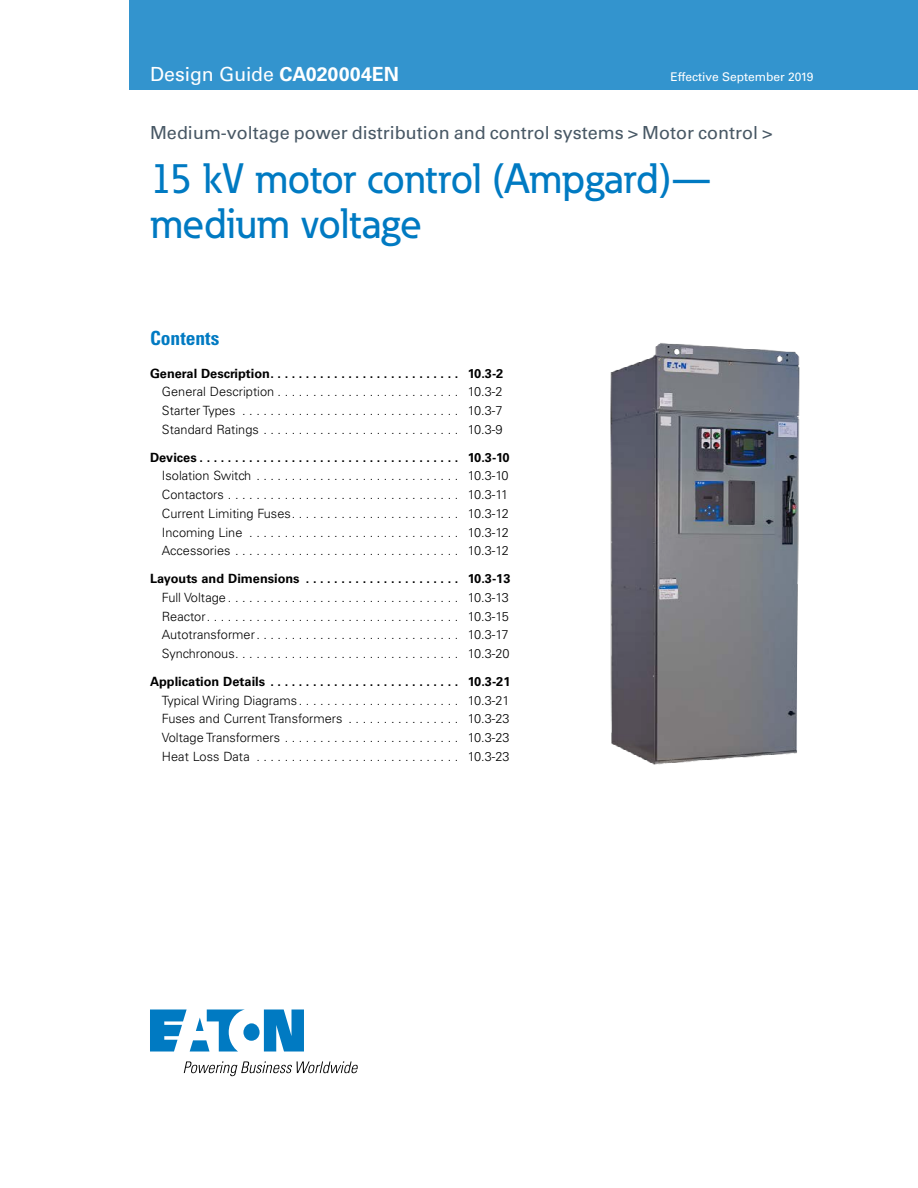
<style>
.page{position:relative;width:918px;height:1188px;background:#fff}
.page>*{position:absolute;margin:0;border:0;box-sizing:border-box;transform-origin:0 0}
.t1{font:500 42px/45px "Eaton";letter-spacing:-.005em;color:#007ac2}
.t2{font:19.5px "Univers LT Std";letter-spacing:-.005em;color:#fff}
.t3{font:700 condensed 19.5px "Univers LT Std";color:#007ac2}
.t4{font:18px "Univers LT Std";color:#485865}
.t5{font:300 12.75px/18.8px "Univers LT Std";color:#000;text-align:justify}
.t6{font:700 12.75px "Univers LT Std";color:#000}
.t7{font:12px "Univers LT Std";color:#fff}
.s1{font-weight:700}
</style>
<div class="page">
<img style="left:610px;top:343px;width:190px;height:422px">
<div style="left:129px;top:0;width:789px;height:90px;background:#3394ce"></div>
<svg style="left:150px;top:1010px;width:154px;height:42px"></svg>
<svg style="left:184px;top:1061px;width:174px;height:15px"></svg>
<h2 class="t2" style="left:150px;top:63px;width:251px">Design Guide <span class="s1">CA020004EN</span></h2>
<p class="t7" style="left:670px;top:70px;width:145px">Effective September 2019</p>
<h3 class="t4" style="left:150px;top:122px;width:624px">Medium-voltage power distribution and control systems &gt; Motor control &gt;</h3>
<h1 class="t1" style="left:150px;top:156px;width:563px">15 kV motor control (Ampgard)— medium voltage</h1>
<h2 class="t3" style="left:150px;top:326px;width:71px">Contents</h2>
<p class="t6" style="left:150px;top:366px;width:355px">General Description . . . . . . . . . . . . . . . . . . . . . . . . . . . 10.3-2</p>
<p class="t5" style="left:162px;top:382px;width:342px">General Description . . . . . . . . . . . . . . . . . . . . . . . . . . 10.3-2<br>Starter Types . . . . . . . . . . . . . . . . . . . . . . . . . . . . . . . 10. 3-7<br>Standard Ratings . . . . . . . . . . . . . . . . . . . . . . . . . . . . 10.3-9</p>
<p class="t6" style="left:150px;top:450px;width:361px">Devices . . . . . . . . . . . . . . . . . . . . . . . . . . . . . . . . . . . . . 10.3-10</p>
<p class="t5" style="left:162px;top:466px;width:348px">Isolation Switch . . . . . . . . . . . . . . . . . . . . . . . . . . . . . 10.3-10<br>Contactors . . . . . . . . . . . . . . . . . . . . . . . . . . . . . . . . . 10.3-11<br>Current Limiting Fuses . . . . . . . . . . . . . . . . . . . . . . . . 10.3-12<br>Incoming Line . . . . . . . . . . . . . . . . . . . . . . . . . . . . . . 10.3-12<br>Accessories . . . . . . . . . . . . . . . . . . . . . . . . . . . . . . . . 10. 3-12</p>
<p class="t6" style="left:150px;top:571px;width:362px">Layouts and Dimensions . . . . . . . . . . . . . . . . . . . . . . 10.3-13</p>
<p class="t5" style="left:162px;top:588px;width:349px">Full Voltage . . . . . . . . . . . . . . . . . . . . . . . . . . . . . . . . . 10.3-13<br>Reactor . . . . . . . . . . . . . . . . . . . . . . . . . . . . . . . . . . . . 10.3-15<br>Autotransformer . . . . . . . . . . . . . . . . . . . . . . . . . . . . . 10.3-17<br>Synchronous . . . . . . . . . . . . . . . . . . . . . . . . . . . . . . . . 10.3-20</p>
<p class="t6" style="left:150px;top:674px;width:362px">Application Details . . . . . . . . . . . . . . . . . . . . . . . . . . . 10.3-21</p>
<p class="t5" style="left:162px;top:691px;width:349px">Typical Wiring Diagrams . . . . . . . . . . . . . . . . . . . . . . . 10.3-21<br>Fuses and Current Transformers . . . . . . . . . . . . . . . . 10.3-23<br>Voltage Transformers . . . . . . . . . . . . . . . . . . . . . . . . . 10.3-23<br>Heat Loss Data . . . . . . . . . . . . . . . . . . . . . . . . . . . . . 10. 3-23</p>
</div>
